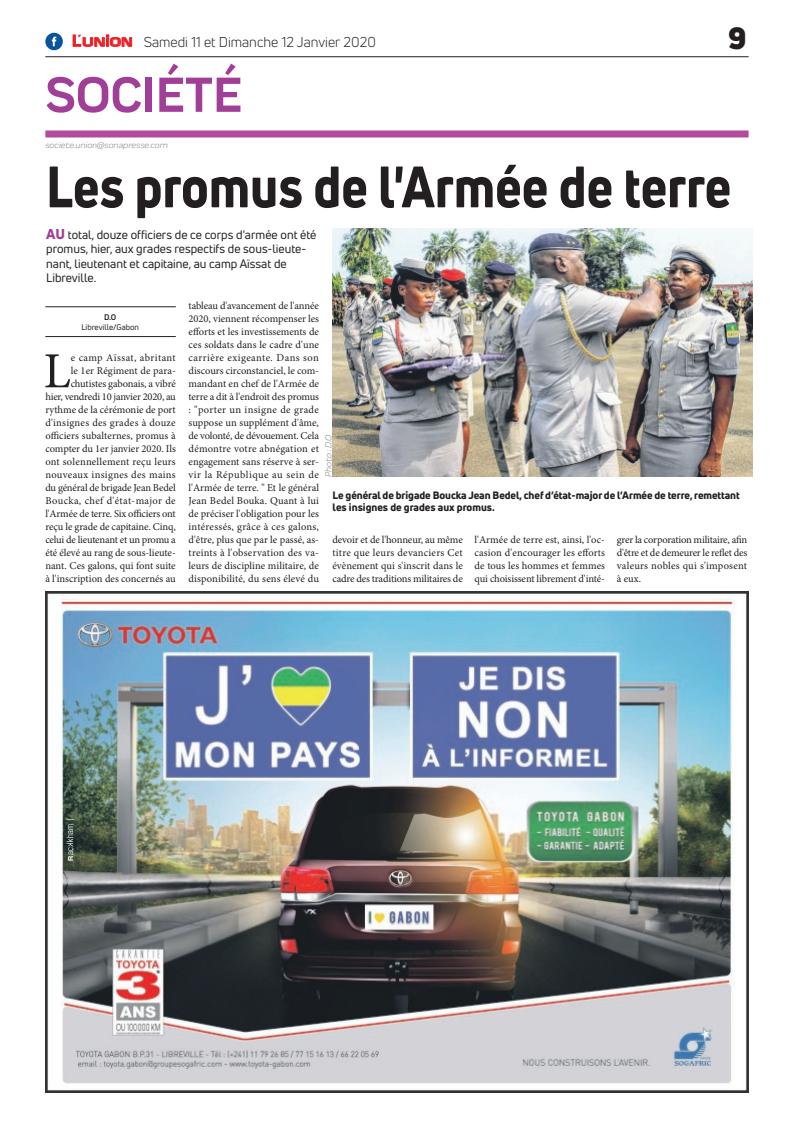
<style>
.page{position:relative;width:794px;height:1129px;background:#fff}
.page>*{position:absolute;margin:0;border:0;box-sizing:border-box;transform-origin:0 0}
.t1{font:800 57px "Uni Neue";color:#231f20;scale:.88 1}
.t2{font:700 51px "Praktika";color:#a13e97}
.t3{font:50.5px "Minion Pro";color:#231f20}
.t4{font:900 30px "Uni Neue";color:#231f20}
.t5{font:14px "Uni Neue";color:#231f20}
.t6{font:12px/14.4px "Uni Neue";color:#231f20}
.t7{font:10.5px/13px "Minion Pro";letter-spacing:-.005em;color:#231f20;text-align:justify}
.t8{font:800 10.5px/12.6px "Uni Neue";letter-spacing:-.005em;color:#231f20}
.t9{font:italic 9px "Praktika";color:#818386}
.t10{font:8px "Uni Neue";color:#231f20}
.t11{font:700 8px "Uni Neue";color:#231f20}
.s1{font-family:"Eurostile";font-weight:600;font-size:15px;color:#ee1d23}
.s2{font-family:"Eurostile";font-weight:600;font-size:11.4px;color:#ee1d23}
.s3{font-weight:800;font-size:14px;color:#a13e97}
</style>
<div class="page">
<hr style="left:45px;top:56px;width:703px;height:1px;background:#231f20">
<div style="left:45px;top:130px;width:703px;height:7px;background:#b44a9c"></div>
<svg style="left:72px;top:34px;width:60px;height:13px"></svg>
<div style="left:45px;top:33px;width:18px;height:17px;background:#08549e;border-radius:50%"></div>
<svg style="left:52px;top:37px;width:4px;height:9px"></svg>
<img style="left:45px;top:591px;width:703px;height:500px">
<hr style="left:45px;top:336px;width:131px;height:1px;background:#231f20">
<hr style="left:45px;top:306px;width:131px;height:1px;background:#231f20">
<img style="left:333px;top:228px;width:420px;height:248px">
<h3 class="t5" style="left:72px;top:33px;width:305px"><span class="s1">L</span><span class="s2">UNION</span> Samedi 11 et Dimanche 12 Janvier 2020</h3>
<h2 class="t2" style="left:45px;top:54px;width:198px">SOCIÉTÉ</h2>
<p class="t9" style="left:45px;top:139px;width:124px">societe.union@sonapresse.com</p>
<h3 class="t4" style="left:728px;top:17px;width:20px">9</h3>
<h1 class="t1" style="left:46px;top:148px;width:780px">Les promus de l'Armée de terre</h1>
<p class="t6" style="left:46px;top:227px;width:272px"><span class="s3">AU</span> total, douze officiers de ce corps d'armée ont été promus, hier, aux grades respectifs de sous-lieute&shy;nant, lieutenant et capitaine, au camp Aïssat de Libreville.</p>
<p class="t11" style="left:104px;top:312px;width:14px">D.O</p>
<p class="t10" style="left:82px;top:322px;width:59px">Libreville/Gabon</p>
<p class="t7" style="left:189px;top:299px;width:132px">tableau d'avancement de l'année 2020, viennent récompenser les efforts et les investissements de ces soldats dans le cadre d'une carrière exigeante. Dans son discours circonstanciel, le com&shy;mandant en chef de l'Armée de terre a dit à l'endroit des promus : "porter un insigne de grade suppose un supplément d'âme, de volonté, de dévouement. Cela démontre votre abnégation et engagement sans réserve à ser&shy;vir la République au sein de l'Armée de terre. " Et le général Jean Bedel Bouka. Quant à lui de préciser l'obligation pour les intéressés, grâce à ces galons, d'être, plus que par le passé, as&shy;treints à l'observation des va&shy;leurs de discipline militaire, de disponibilité, du sens élevé du</p>
<p class="t7" style="left:45px;top:351px;width:132px;text-align:right">e camp Aïssat, abritant<br>le 1er Régiment de para&shy;chutistes gabonais, a vibré<br>hier, vendredi 10 janvier 2020, au rythme de la cérémonie de port d'insignes des grades à douze officiers subalternes, promus à compter du 1er janvier 2020. Ils ont solennellement reçu leurs nouveaux insignes des mains du général de brigade Jean Bedel<br>Boucka, chef d'état-major de l'Armée de terre. Six officiers ont reçu le grade de capitaine. Cinq, celui de lieutenant et un promu a été élevé au rang de sous-lieute&shy;nant. Ces galons, qui font suite à l'inscription des concernés au</p>
<h3 class="t3" style="left:44px;top:337px;width:29px">L</h3>
<p class="t9" style="left:322px;top:476px;width:43px;rotate:-90deg">Photo : D.O</p>
<p class="t8" style="left:333px;top:488px;width:409px">Le général de brigade Boucka Jean Bedel, chef d’état-major de l’Armée de terre, remettant les insignes de grades aux promus.</p>
<p class="t7" style="left:332px;top:533px;width:132px">devoir et de l'honneur, au même titre que leurs devanciers Cet évènement qui s'inscrit dans le cadre des traditions militaires de</p>
<p class="t7" style="left:474px;top:533px;width:132px">l'Armée de terre est, ainsi, l'oc&shy;casion d'encourager les efforts de tous les hommes et femmes qui choisissent librement d'inté-</p>
<p class="t7" style="left:617px;top:533px;width:132px">grer la corporation militaire, afin d'être et de demeurer le reflet des valeurs nobles qui s'imposent à eux.</p>
</div>
